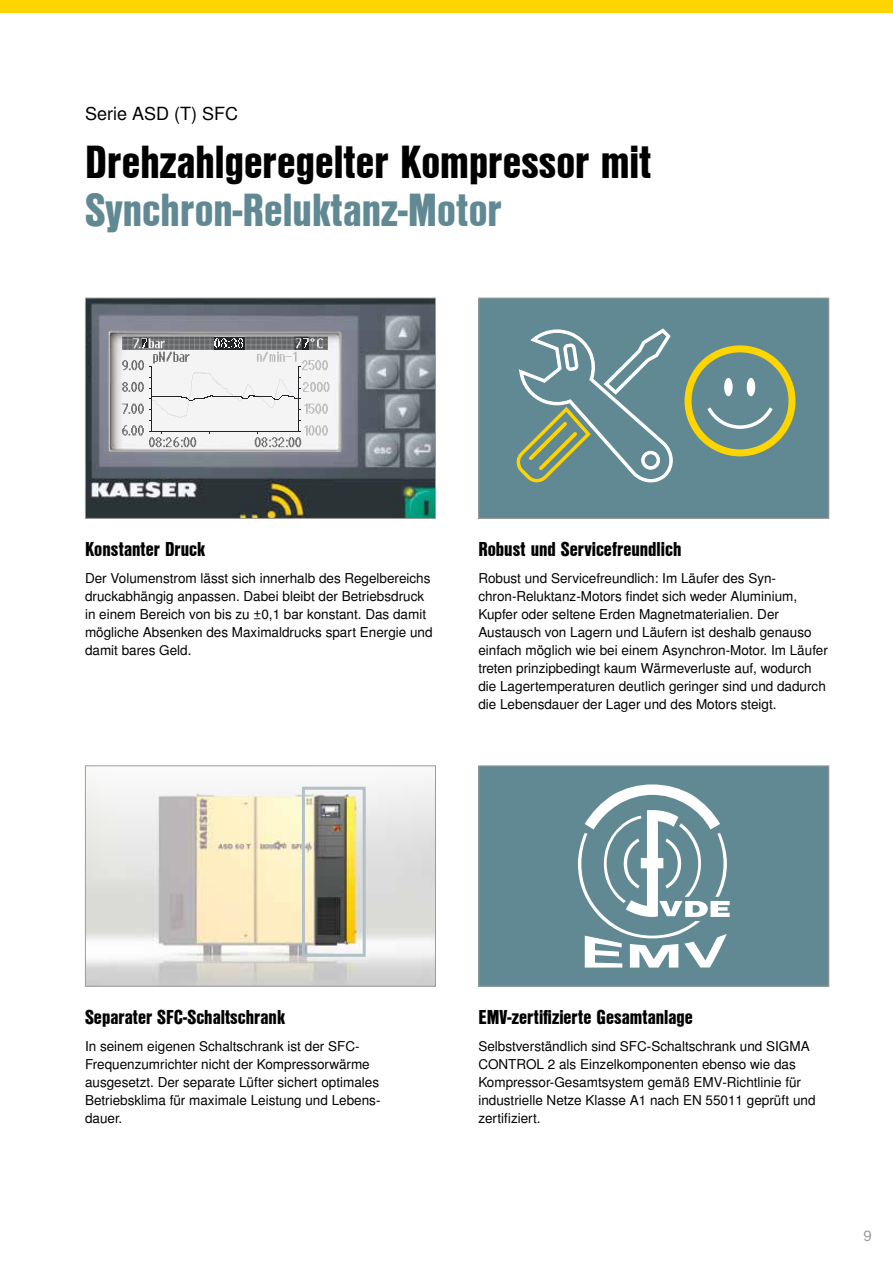
<style>
.page{position:relative;width:893px;height:1263px;background:#fff}
.page>*{position:absolute;margin:0;border:0;box-sizing:border-box;transform-origin:0 0}
.t1{font:45px "Nimbus San L Bla Con";color:#000}
.t2{font:45px "Nimbus San L Bla Con";color:#618994}
.t3{font:19.5px "Nimbus San L Bla Con";color:#000}
.t4{font:18px "Nimbus San L";color:#000}
.t5{font:15px "Nimbus San L";color:#9d9d9c}
.t6{font:13.5px/18px "Nimbus San L";color:#000}
</style>
<div class="page">
<div style="left:0;top:0;width:893px;height:13px;background:#ffd500"></div>
<div style="left:479px;top:766px;width:350px;height:220px;background:#618994"></div>
<svg style="left:578px;top:784px;width:152px;height:183px"></svg>
<div style="left:478px;top:765px;width:351px;height:221px;border:1px solid #9d9d9c"></div>
<div style="left:479px;top:298px;width:350px;height:220px;background:#618994"></div>
<svg style="left:516px;top:328px;width:157px;height:155px"></svg>
<div style="left:724px;top:378px;width:9px;height:18px;background:#fff;border-radius:50%"></div>
<div style="left:747px;top:378px;width:8px;height:18px;background:#fff;border-radius:50%"></div>
<svg style="left:707px;top:407px;width:66px;height:22px"></svg>
<div style="left:685px;top:345px;width:110px;height:111px;border:7px solid #ffd500;border-radius:50%"></div>
<div style="left:478px;top:298px;width:351px;height:221px;border:1px solid #9d9d9c"></div>
<img style="left:87px;top:781px;width:347px;height:203px">
<div style="left:85px;top:765px;width:351px;height:221px;border:1px solid #9d9d9c"></div>
<img style="left:87px;top:300px;width:347px;height:217px">
<div style="left:85px;top:298px;width:351px;height:221px;border:1px solid #9d9d9c"></div>
<svg style="left:122px;top:337px;width:208px;height:110px"></svg>
<div style="left:302px;top:787px;width:64px;height:170px;border:3px solid #b2c0c7"></div>
<h3 class="t4" style="left:85px;top:103px;width:155px">Serie ASD (T) SFC</h3>
<h1 class="t1" style="left:85px;top:128px;width:568px">Drehzahlgeregelter Kompressor mit</h1>
<h1 class="t2" style="left:85px;top:176px;width:418px">Synchron-Reluktanz-Motor</h1>
<h2 class="t3" style="left:85px;top:535px;width:122px">Konstanter Druck</h2>
<p class="t6" style="left:85px;top:570px;width:349px">Der Volumenstrom lässt sich innerhalb des Regelbereichs druckabhängig anpassen. Dabei bleibt der Betriebsdruck in einem Bereich von bis zu ±0,1 bar konstant. Das damit mögliche Absenken des Maximaldrucks spart Energie und damit bares Geld.</p>
<h2 class="t3" style="left:478px;top:535px;width:205px">Robust und Servicefreundlich</h2>
<p class="t6" style="left:478px;top:570px;width:351px">Robust und Servicefreundlich: Im Läufer des Syn&shy;chron-Reluktanz-Motors findet sich weder Aluminium, Kupfer oder seltene Erden Magnetmaterialien. Der Austausch von Lagern und Läufern ist deshalb genauso einfach möglich wie bei einem Asynchron-Motor. Im Läufer treten prinzipbedingt kaum Wärmeverluste auf, wodurch die Lagertemperaturen deutlich geringer sind und dadurch die Lebensdauer der Lager und des Motors steigt.</p>
<h2 class="t3" style="left:85px;top:1003px;width:202px">Separater SFC-Schaltschrank</h2>
<p class="t6" style="left:85px;top:1038px;width:297px">In seinem eigenen Schaltschrank ist der SFC-Frequenzumrichter nicht der Kompressorwärme ausgesetzt. Der separate Lüfter sichert optimales Betriebsklima für maximale Leistung und Lebens&shy;dauer.</p>
<h2 class="t3" style="left:478px;top:1003px;width:216px">EMV-zertifizierte Gesamtanlage</h2>
<p class="t6" style="left:478px;top:1038px;width:339px">Selbstverständlich sind SFC-Schaltschrank und SIGMA CONTROL 2 als Einzelkomponenten ebenso wie das Kompressor-Gesamtsystem gemäß EMV-Richtlinie für industrielle Netze Klasse A1 nach EN 55011 geprüft und zertifiziert.</p>
<p class="t5" style="left:863px;top:1226px;width:10px">9</p>
</div>
